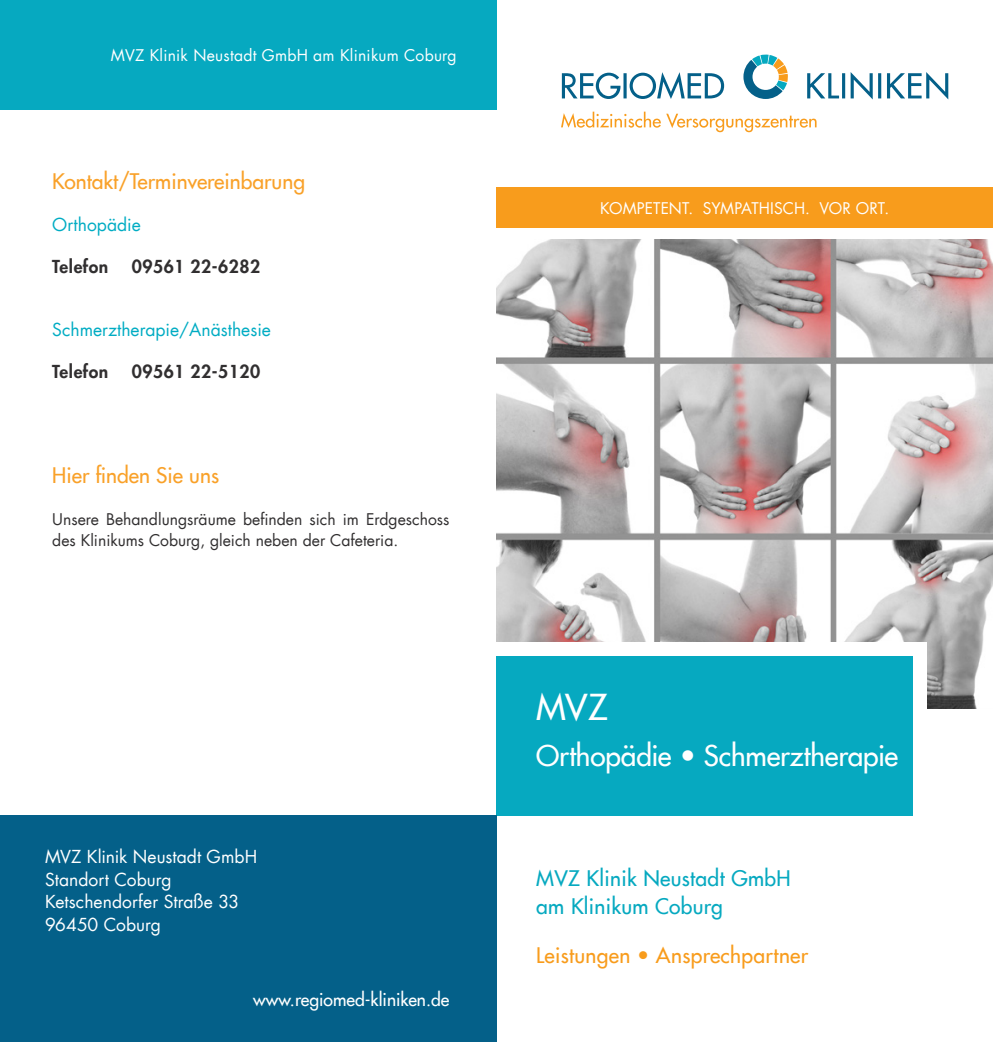
<style>
.page{position:relative;width:993px;height:1042px;background:#fff}
.page>*{position:absolute;margin:0;border:0;box-sizing:border-box;transform-origin:0 0}
.t1{font:500 35px "Futura Com";color:#fff}
.t2{font:500 28px "Futura Com";letter-spacing:-.005em;color:#fff}
.t3{font:500 21px "Futura Com";color:#f9a129}
.t4{font:500 21px/28px "Futura Com";letter-spacing:.015em;color:#06a9c0}
.t5{font:500 21px "Futura Com";letter-spacing:.015em;color:#f89c1c}
.t6{font:17.5px/22.8px "Futura Com";color:#fff}
.t7{font:800 17.5px "Futura Com";letter-spacing:.03em;color:#312f30}
.t8{font:17.5px "Futura Com";color:#00acc3}
.t9{font:500 17.5px "Futura Com";color:#fff}
.t10{font:15.75px/21px "Futura Com";color:#312f30}
.t11{font:15.75px "Futura Com";letter-spacing:.01em;color:#fff}
</style>
<div class="page">
<img style="left:496px;top:240px;width:496px;height:468px">
<div style="left:496px;top:655px;width:416px;height:160px;background:#06a9c0"></div>
<div style="left:496px;top:188px;width:496px;height:40px;background:#f89c1c"></div>
<div style="left:496px;top:642px;width:430px;height:13px;background:#fff"></div>
<div style="left:912px;top:642px;width:14px;height:173px;background:#fff"></div>
<div style="left:0;top:815px;width:496px;height:227px;background:#046089"></div>
<div style="left:0;top:0;width:496px;height:110px;background:#06a9c0"></div>
<svg style="left:743px;top:54px;width:44px;height:45px"></svg>
<svg style="left:561px;top:72px;width:163px;height:27px"></svg>
<svg style="left:807px;top:72px;width:140px;height:27px"></svg>
<svg style="left:561px;top:112px;width:99px;height:16px"></svg>
<svg style="left:666px;top:114px;width:150px;height:18px"></svg>
<p class="t11" style="left:111px;top:45px;width:347px">MVZ Klinik Neustadt GmbH am Klinikum Coburg</p>
<h3 class="t3" style="left:52px;top:166px;width:254px">Kontakt/Terminvereinbarung</h3>
<p class="t8" style="left:52px;top:213px;width:90px">Orthopädie</p>
<p class="t7" style="left:52px;top:253px;width:58px">Telefon</p>
<p class="t7" style="left:132px;top:253px;width:130px">09561 22-6282</p>
<p class="t8" style="left:52px;top:318px;width:220px">Schmerztherapie/Anästhesie</p>
<p class="t7" style="left:52px;top:358px;width:58px">Telefon</p>
<p class="t7" style="left:132px;top:358px;width:130px">09561 22-5120</p>
<h3 class="t3" style="left:52px;top:460px;width:168px">Hier finden Sie uns</h3>
<p class="t10" style="left:52px;top:509px;width:398px">Unsere Behandlungsräume befinden sich im Erdgeschoss des Klinikums Coburg, gleich neben der Cafeteria.</p>
<p class="t6" style="left:45px;top:845px;width:211px">MVZ Klinik Neustadt GmbH<br>Standort Coburg<br>Ketschendorfer Straße 33<br>96450 Coburg</p>
<p class="t9" style="left:253px;top:986px;width:197px">www.regiomed-kliniken.de</p>
<p class="t11" style="left:600px;top:198px;width:290px">Kompetent. Sympathisch. vor Ort.</p>
<h1 class="t1" style="left:536px;top:681px;width:73px">MVZ</h1>
<h2 class="t2" style="left:536px;top:735px;width:363px">Orthopädie • Schmerztherapie</h2>
<h3 class="t4" style="left:536px;top:863px;width:256px">MVZ Klinik Neustadt GmbH am Klinikum Coburg</h3>
<h3 class="t5" style="left:536px;top:939px;width:273px">Leistungen • Ansprechpartner</h3>
</div>
